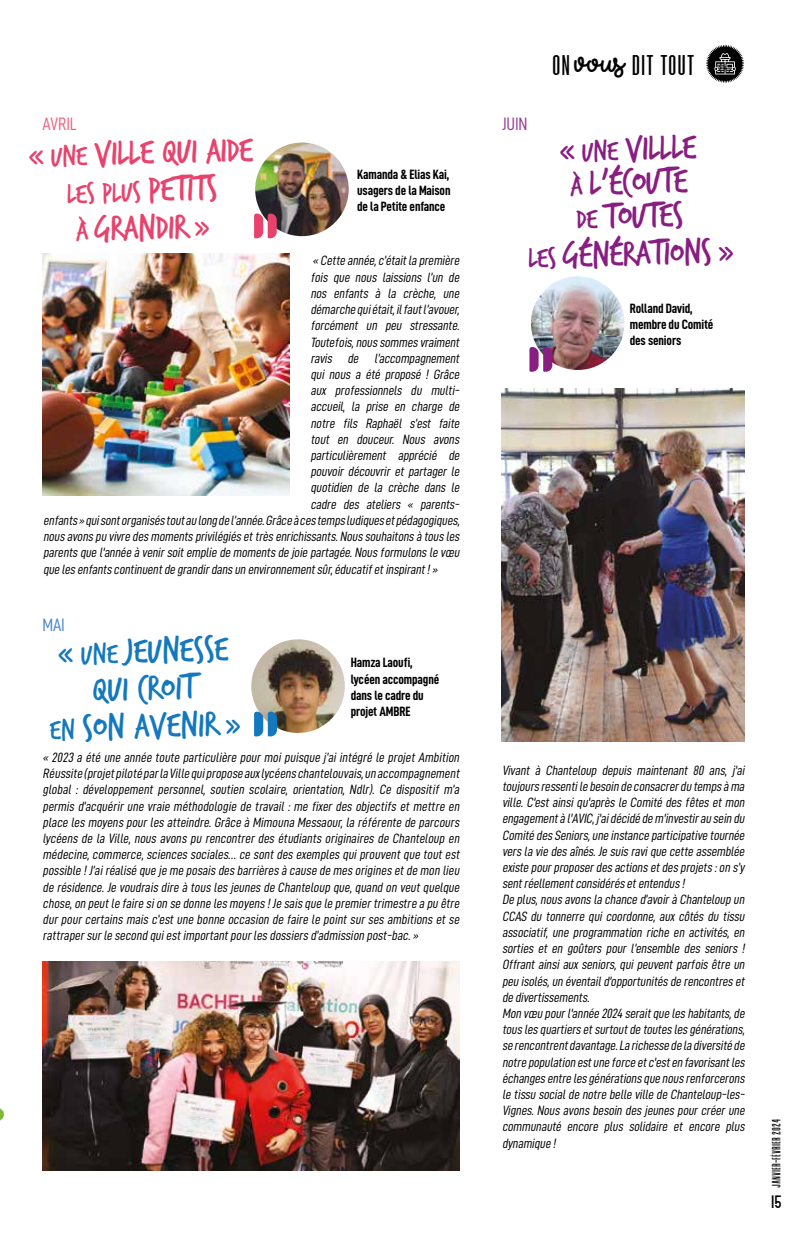
<style>
.page{position:relative;width:808px;height:1234px;background:#fff}
.page>*{position:absolute;margin:0;border:0;box-sizing:border-box;transform-origin:0 0}
.t1{font:37.5px/33.8px "Trash Hand";color:#891e81}
.t2{font:37.5px/37.7px "Trash Hand";color:#1478be;text-align:center}
.t3{font:37.5px "Trash Hand";color:#e9426c}
.t4{font:30px "Trash Hand";color:#e9426c}
.t5{font:28.5px "Alvaro Condensed";color:#000}
.t6{font:18px "D DIN Condensed";letter-spacing:-.01em;color:#ec6781}
.t7{font:18px "D DIN Condensed";color:#984091}
.t8{font:18px "D DIN Condensed";color:#4d89c8}
.t9{font:italic 13.5px/16.2px "D DIN Condensed";letter-spacing:-.005em;color:#000;text-align:justify}
.t10{font:13.5px/16.2px "D DIN Condensed Bold";letter-spacing:-.01em;color:#000}
.t11{font:12px "Alvaro Condensed";color:#000}
.t12{font:7.5px "Bingke Berendam DEMO";color:#000}
.s1{font-size:30px}
.s2{font-size:37.5px}
.s3{font-family:"Try Happiness Demo";font-size:24px}
</style>
<div class="page">
<svg style="left:706px;top:45px;width:38px;height:38px"></svg>
<img style="left:43px;top:961px;width:416px;height:208px">
<img style="left:251px;top:639px;width:94px;height:93px;border-radius:46px">
<svg style="left:0;top:1108px;width:4px;height:13px"></svg>
<svg style="left:254px;top:711px;width:23px;height:25px"></svg>
<img style="left:43px;top:253px;width:246px;height:242px">
<img style="left:255px;top:142px;width:94px;height:94px;border-radius:47px">
<img style="left:502px;top:388px;width:242px;height:352px">
<img style="left:531px;top:276px;width:93px;height:94px;border-radius:47px">
<svg style="left:254px;top:213px;width:23px;height:25px"></svg>
<svg style="left:529px;top:347px;width:23px;height:25px"></svg>
<h3 class="t6" style="left:43px;top:114px;width:36px">AVRIL</h3>
<h1 class="t3" style="left:29px;top:136px;width:226px;rotate:-1deg"><span class="s1">« Une</span> ville qui aide</h1>
<h2 class="t4" style="left:67px;top:179px;width:152px;rotate:-1deg">les plus <span class="s2">petits</span></h2>
<h1 class="t3" style="left:76px;top:210px;width:135px;rotate:-1deg"><span class="s1">à</span> grandir <span class="s1">»</span></h1>
<p class="t10" style="left:357px;top:166px;width:95px;text-align:justify">Kamanda &amp; Elias Kai, usagers de la Maison de la Petite enfance</p>
<p class="t9" style="left:313px;top:252px;width:151px">« Cette année,c’étaitla première</p>
<p class="t9" style="left:310px;top:268px;width:153px">fois que nous laissions l’un de</p>
<p class="t9" style="left:310px;top:285px;width:153px">nos enfants à la crèche, une</p>
<p class="t9" style="left:310px;top:301px;width:153px">démarche quiétait,ilfautl’avouer,</p>
<p class="t9" style="left:310px;top:317px;width:153px">forcément un peu stressante.</p>
<p class="t9" style="left:310px;top:333px;width:153px">Toutefois,nous sommes vraiment</p>
<p class="t9" style="left:310px;top:349px;width:153px">ravis de l’accompagnement</p>
<p class="t9" style="left:310px;top:366px;width:153px">qui nous a été proposé ! Grâce</p>
<p class="t9" style="left:310px;top:382px;width:153px">aux professionnels du multi-</p>
<p class="t9" style="left:310px;top:398px;width:153px">accueil, la prise en charge de</p>
<p class="t9" style="left:310px;top:414px;width:153px">notre fils Raphaël s’est faite</p>
<p class="t9" style="left:310px;top:430px;width:153px">tout en douceur. Nous avons</p>
<p class="t9" style="left:310px;top:447px;width:153px">particulièrement apprécié de</p>
<p class="t9" style="left:310px;top:463px;width:153px">pouvoir découvrir et partager le</p>
<p class="t9" style="left:310px;top:479px;width:153px">quotidien de la crèche dans le</p>
<p class="t9" style="left:310px;top:495px;width:153px">cadre des ateliers « parents-</p>
<p class="t9" style="left:43px;top:511px;width:420px">enfants » quisontorganisés toutau long de l’année.Grâce à ces temps ludiques etpédagogiques,</p>
<p class="t9" style="left:43px;top:528px;width:420px">nous avons pu vivre des moments privilégiés ettrès enrichissants.Nous souhaitons à tous les</p>
<p class="t9" style="left:43px;top:544px;width:420px">parents que l'année à venirsoitemplie de moments de joie partagée.Nous formulons le vœu</p>
<p class="t9" style="left:43px;top:560px;width:398px">que les enfants continuentde grandirdans un environnementsûr,éducatifetinspirant!»</p>
<h3 class="t8" style="left:43px;top:614px;width:24px">MAI</h3>
<h1 class="t2" style="left:48px;top:634px;width:192px;rotate:-1deg"><span class="s1">« Une</span> jeunesse qui croit<br><span class="s1">en</span> son avenir <span class="s1">»</span></h1>
<p class="t9" style="left:43px;top:748px;width:421px">« 2023 a été une année toute particulière pour moi puisque j ’ai intégré le projet Ambition Réussite (projetpiloté parla Ville quipropose aux lycéens chantelouvais,un accompagnement global : développement personnel, soutien scolaire, orientation, Ndlr). Ce dispositif m’a permis d’acquérir une vraie méthodologie de travail : me fixer des objectifs et mettre en place les moyens pourles atteindre.Grâce à Mimouna Messaour,la référente de parcours lycéens de la Ville, nous avons pu rencontrer des étudiants originaires de Chanteloup en médecine,commerce,sciences sociales… ce sontdes exemples quiprouventque toutest possible !J’airéalisé que je me posais des barrières à cause de mes origines etde mon lieu de résidence.Je voudrais dire à tous les jeunes de Chanteloup que,quand on veutquelque chose,on peutle faire sion se donne les moyens !Je sais que le premiertrimestre a pu être durpourcertains mais c’estune bonne occasion de faire le pointsurses ambitions etse rattrapersurle second quiestimportantpourles dossiers d’admission post-bac.»</p>
<p class="t10" style="left:351px;top:654px;width:90px">Hamza Laoufi, lycéen accompagné dans le cadre du projet AMBRE</p>
<h3 class="t7" style="left:502px;top:114px;width:27px">JUIN</h3>
<h3 class="t5" style="left:552px;top:56px;width:145px">ON <span class="s3">vous</span> DIT TOUT</h3>
<h1 class="t1" style="left:560px;top:134px;width:138px;rotate:-1deg"><span class="s1">« une</span> villle <span class="s1">à</span> l'écoute <span class="s1">de</span> toutes</h1>
<h1 class="t1" style="left:528px;top:240px;width:207px;rotate:-1deg"><span class="s1">les</span> générations <span class="s1">»</span></h1>
<p class="t10" style="left:630px;top:299px;width:85px">Rolland David, membre du Comité des seniors</p>
<p class="t9" style="left:502px;top:761px;width:247px;text-align:left">Vivant à Chanteloup depuis maintenant 80 ans, j 'ai toujours ressentile besoin de consacrerdu temps à ma ville. C'est ainsi qu'après le Comité des fêtes et mon engagementà l'AVIC,j 'aidécidé de m'investirau sein du Comité des Seniors,une instance participative tournée vers la vie des aînés.Je suis ravique cette assemblée existe pourproposerdes actions etdes projets :on s’y sentréellementconsidérés etentendus !<br>De plus,nous avons la chance d’avoirà Chanteloup un CCAS du tonnerre qui coordonne, aux côtés du tissu associatif, une programmation riche en activités, en sorties et en goûters pour l’ensemble des seniors !<br>Offrant ainsi aux seniors, qui peuvent parfois être un peu isolés,un éventaild'opportunités de rencontres et de divertissements.<br>Mon vœu pourl'année 2024 seraitque les habitants,de tous les quartiers etsurtoutde toutes les générations, se rencontrentdavantage.La richesse de la diversité de notre population estune force etc'esten favorisantles échanges entre les générations que nous renforcerons le tissu socialde notre belle ville de Chanteloup-les-Vignes. Nous avons besoin des jeunes pour créer une communauté encore plus solidaire et encore plus dynamique !</p>
<p class="t11" style="left:773px;top:1187px;width:70px;rotate:-90deg">JANVIER-FÉVRIER 2024</p>
<p class="t12" style="left:771px;top:1200px;width:12px">15</p>
</div>
